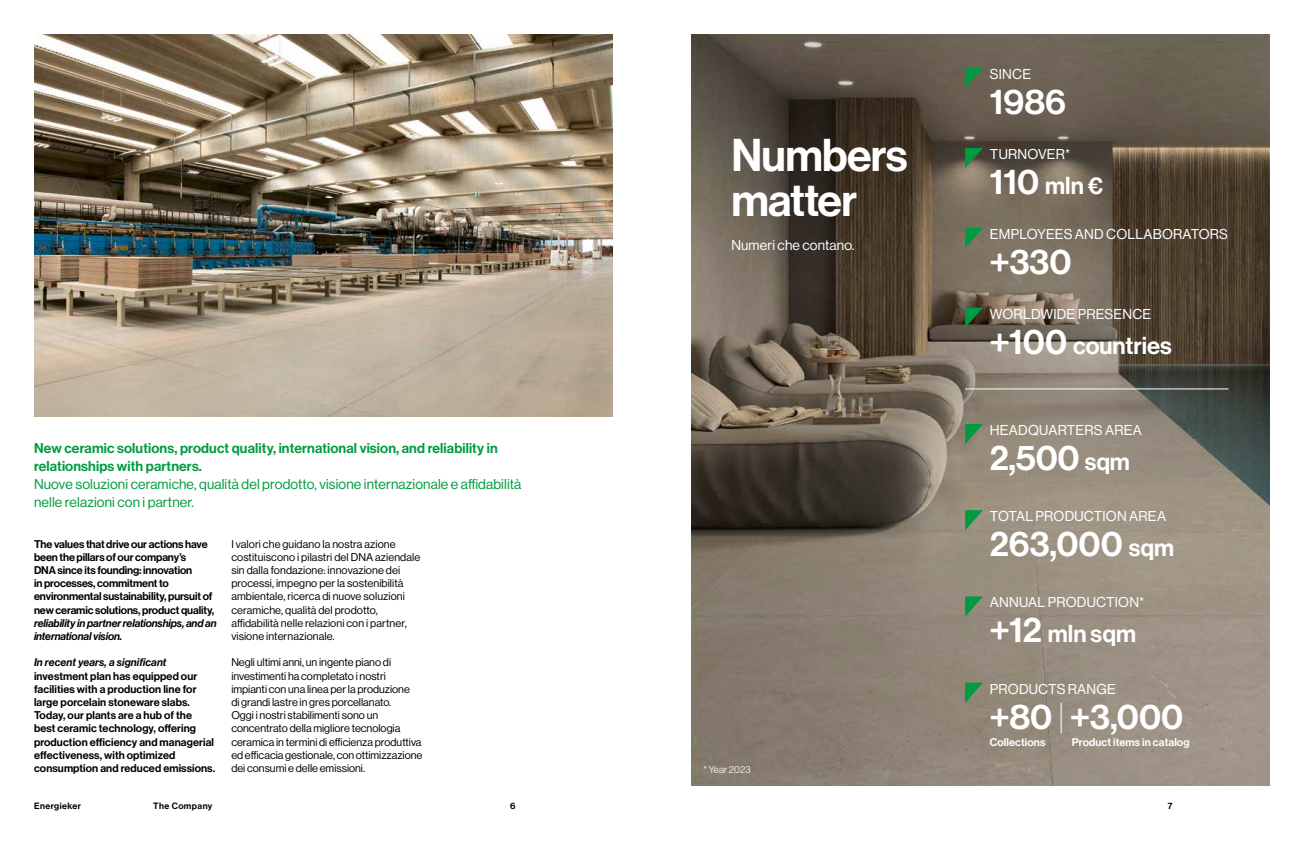
<style>
.page{position:relative;width:1304px;height:842px;background:#fff}
.page>*{position:absolute;margin:0;border:0;box-sizing:border-box;transform-origin:0 0}
.t1{font:45px/45px "N Haas Grotesk DS Pro 65 Md";letter-spacing:-.015em;color:#fff}
.t2{font:35px "N Haas Grotesk DS Pro 65 Md";color:#fff}
.t3{font:24px "N Haas Grotesk DS Pro 65 Md";color:#fff}
.t4{font:14px "N Haas Grotesk DS Pro 55 Rg";letter-spacing:.015em;color:#fff}
.t5{font:14px/18px "N Haas Grotesk DS Pro 55 Rg";letter-spacing:.01em;color:#009b40}
.t6{font:14px/18px "N Haas Grotesk DS Pro 65 Md";letter-spacing:.01em;color:#009b40}
.t7{font:11px/13.2px "N Haas Grotesk DS Pro 55 Rg";color:#000}
.t8{font:11px/13.2px "N Haas Grotesk DS Pro 65 Md";color:#000}
.t9{font:11px/13.2px "N Haas Grotesk DS Pro 66 Md It";letter-spacing:-.01em;color:#000}
.t10{font:11px "N Haas Grotesk DS Pro 65 Md";letter-spacing:.01em;color:#fff}
.t11{font:11px "N Haas Grotesk DS Pro 66 Md It";letter-spacing:.01em;color:#000}
.t12{font:10px "N Haas Grotesk DS Pro 45 Lt";letter-spacing:.01em;color:#fff}
.t13{font:9px "N Haas Grotesk DS Pro 65 Md";letter-spacing:.05em;color:#000}
.s1{font-size:35px}
.s2{font-size:24px}
.s3{font-family:"N Haas Grotesk DS Pro 25 Th"}
</style>
<div class="page">
<img style="left:34px;top:34px;width:578px;height:383px">
<svg style="left:692px;top:34px;width:578px;height:751px;background:#756b5d"></svg>
<svg style="left:965px;top:68px;width:18px;height:20px"></svg>
<svg style="left:965px;top:148px;width:18px;height:20px"></svg>
<svg style="left:965px;top:228px;width:18px;height:20px"></svg>
<svg style="left:965px;top:308px;width:18px;height:20px"></svg>
<svg style="left:965px;top:510px;width:18px;height:20px"></svg>
<svg style="left:965px;top:596px;width:18px;height:21px"></svg>
<svg style="left:965px;top:683px;width:18px;height:20px"></svg>
<svg style="left:965px;top:424px;width:18px;height:20px"></svg>
<hr style="left:965px;top:389px;width:263px;height:1px;background:#fff">
<p class="t6" style="left:34px;top:439px;width:465px">New ceramic solutions, product quality, international vision, and reliability in relationships with partners.</p>
<p class="t5" style="left:34px;top:475px;width:489px">Nuove soluzioni ceramiche, qualità del prodotto, visione internazionale e affidabilità nelle relazioni con i partner.</p>
<p class="t8" style="left:34px;top:537px;width:182px">The values that drive our actions have been the pillars of our company’s<br>DNA since its founding: innovation<br>in processes, commitment to environmental sustainability, pursuit of new ceramic solutions, product quality,</p>
<p class="t9" style="left:34px;top:616px;width:184px">reliability in partner relationships, and an international vision.</p>
<p class="t11" style="left:34px;top:656px;width:134px">In recent years, a significant</p>
<p class="t8" style="left:34px;top:669px;width:183px">investment plan has equipped our facilities with a production line for large porcelain stoneware slabs.<br>Today, our plants are a hub of the best ceramic technology, offering production efficiency and managerial effectiveness, with optimized consumption and reduced emissions.</p>
<p class="t7" style="left:231px;top:537px;width:190px">I valori che guidano la nostra azione costituiscono i pilastri del DNA aziendale sin dalla fondazione: innovazione dei processi, impegno per la sostenibilità ambientale, ricerca di nuove soluzioni ceramiche, qualità del prodotto, affidabilità nelle relazioni con i partner, visione internazionale.</p>
<p class="t7" style="left:231px;top:656px;width:193px">Negli ultimi anni, un ingente piano di investimenti ha completato i nostri impianti con una linea per la produzione<br>di grandi lastre in gres porcellanato.<br>Oggi i nostri stabilimenti sono un concentrato della migliore tecnologia ceramica in termini di efficienza produttiva ed efficacia gestionale, con ottimizzazione dei consumi e delle emissioni.</p>
<h1 class="t1" style="left:731px;top:133px;width:178px">Numbers matter</h1>
<p class="t4" style="left:731px;top:237px;width:125px">Numeri che contano.</p>
<p class="t12" style="left:704px;top:764px;width:49px">* Year 2023</p>
<p class="t4" style="left:990px;top:66px;width:43px">SINCE</p>
<h2 class="t2" style="left:990px;top:81px;width:78px">1986</h2>
<p class="t4" style="left:990px;top:146px;width:82px">TURNOVER*</p>
<h3 class="t3" style="left:990px;top:171px;width:115px"><span class="s1">110</span> mln €</h3>
<p class="t4" style="left:990px;top:226px;width:240px">EMPLOYEES AND COLLABORATORS</p>
<h2 class="t2" style="left:990px;top:241px;width:83px">+330</h2>
<p class="t4" style="left:990px;top:306px;width:163px">WORLDWIDE PRESENCE</p>
<h3 class="t3" style="left:990px;top:331px;width:184px"><span class="s1">+100</span> countries</h3>
<p class="t4" style="left:990px;top:422px;width:154px">HEADQUARTERS AREA</p>
<h2 class="t2" style="left:990px;top:437px;width:142px">2,500 <span class="s2">sqm</span></h2>
<p class="t4" style="left:990px;top:508px;width:178px">TOTAL PRODUCTION AREA</p>
<h2 class="t2" style="left:990px;top:523px;width:186px">263,000 <span class="s2">sqm</span></h2>
<p class="t4" style="left:990px;top:594px;width:156px">ANNUAL PRODUCTION*</p>
<h3 class="t3" style="left:990px;top:620px;width:148px"><span class="s1">+12</span> mln sqm</h3>
<p class="t4" style="left:990px;top:681px;width:127px">PRODUCTS RANGE</p>
<h2 class="t2" style="left:990px;top:696px;width:195px">+80 <span class="s3">|</span> +3,000</h2>
<p class="t10" style="left:990px;top:735px;width:57px">Collections</p>
<p class="t10" style="left:1072px;top:735px;width:119px">Product items in catalog</p>
<p class="t13" style="left:34px;top:801px;width:49px">Energieker</p>
<p class="t13" style="left:153px;top:801px;width:61px">The Company</p>
<p class="t13" style="left:510px;top:801px;width:7px">6</p>
<p class="t13" style="left:1168px;top:801px;width:6px">7</p>
</div>
